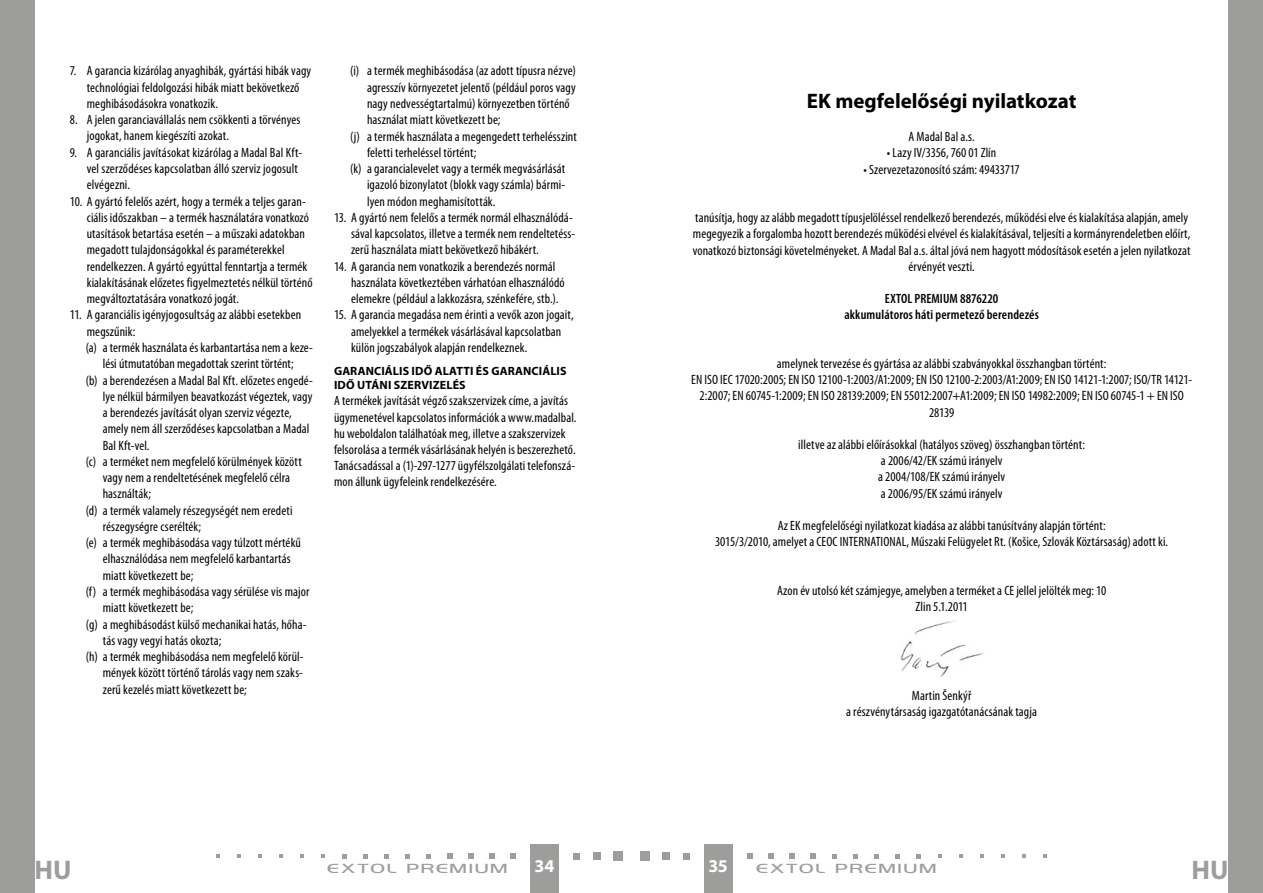
<style>
.page{position:relative;width:1263px;height:893px;background:#fff}
.page>*{position:absolute;margin:0;border:0;box-sizing:border-box;transform-origin:0 0}
.t1{font:700 27px "Myriad Pro";color:#9d9d9c}
.t2{font:700 21px "Myriad Pro";letter-spacing:-.005em;color:#000}
.t3{font:700 18px "Myriad Pro";color:#fff}
.t4{font:condensed 13.5px/16.2px "Myriad Pro";letter-spacing:.005em;color:#000}
.t5{font:600 condensed 13.5px/16.2px "Myriad Pro";letter-spacing:.01em;color:#000;text-align:center}
.t6{font:700 12px/14.4px "Myriad Pro";letter-spacing:.01em;color:#000}
.t7{font:12px "Highland Gothic Light Medium CE";letter-spacing:.115em;color:#9d9d9c;scale:1.5 1}
</style>
<div class="page">
<div style="left:530px;top:844px;width:28px;height:49px;background:#9d9d9c"></div>
<div style="left:614px;top:851px;width:9px;height:10px;background:#9d9d9c"></div>
<div style="left:593px;top:852px;width:8px;height:8px;background:#9d9d9c"></div>
<svg style="left:573px;top:853px;width:6px;height:6px"></svg>
<svg style="left:510px;top:853px;width:6px;height:6px"></svg>
<svg style="left:489px;top:853px;width:5px;height:6px"></svg>
<svg style="left:468px;top:853px;width:5px;height:6px"></svg>
<svg style="left:447px;top:853px;width:5px;height:6px"></svg>
<svg style="left:426px;top:854px;width:5px;height:4px"></svg>
<svg style="left:405px;top:854px;width:5px;height:4px"></svg>
<svg style="left:384px;top:854px;width:5px;height:4px"></svg>
<svg style="left:363px;top:854px;width:5px;height:4px"></svg>
<svg style="left:342px;top:854px;width:5px;height:4px"></svg>
<svg style="left:321px;top:854px;width:4px;height:4px"></svg>
<svg style="left:300px;top:854px;width:4px;height:4px"></svg>
<svg style="left:279px;top:854px;width:4px;height:4px"></svg>
<svg style="left:258px;top:854px;width:4px;height:4px"></svg>
<svg style="left:237px;top:854px;width:4px;height:4px"></svg>
<svg style="left:216px;top:854px;width:4px;height:4px"></svg>
<div style="left:704px;top:844px;width:29px;height:49px;background:#9d9d9c"></div>
<div style="left:640px;top:851px;width:9px;height:10px;background:#9d9d9c"></div>
<div style="left:662px;top:852px;width:8px;height:8px;background:#9d9d9c"></div>
<div style="left:683px;top:853px;width:7px;height:6px;background:#9d9d9c"></div>
<svg style="left:747px;top:853px;width:6px;height:6px"></svg>
<svg style="left:768px;top:853px;width:6px;height:6px"></svg>
<svg style="left:789px;top:853px;width:6px;height:6px"></svg>
<svg style="left:811px;top:853px;width:5px;height:6px"></svg>
<svg style="left:832px;top:854px;width:5px;height:4px"></svg>
<svg style="left:853px;top:854px;width:5px;height:4px"></svg>
<svg style="left:874px;top:854px;width:5px;height:4px"></svg>
<svg style="left:895px;top:854px;width:5px;height:4px"></svg>
<svg style="left:916px;top:854px;width:5px;height:4px"></svg>
<svg style="left:938px;top:854px;width:4px;height:4px"></svg>
<svg style="left:959px;top:854px;width:4px;height:4px"></svg>
<svg style="left:980px;top:854px;width:4px;height:4px"></svg>
<svg style="left:1001px;top:854px;width:4px;height:4px"></svg>
<svg style="left:1022px;top:854px;width:4px;height:4px"></svg>
<svg style="left:1043px;top:854px;width:4px;height:4px"></svg>
<img style="left:900px;top:621px;width:83px;height:56px">
<div style="left:0;top:0;width:34px;height:893px;background:#9d9d9c"></div>
<div style="left:1229px;top:0;width:34px;height:893px;background:#9d9d9c"></div>
<p class="t4" style="left:87px;top:63px;width:226px;text-indent:-17px">7. A garancia kizárólag anyaghibák, gyártási hibák vagy technológiai feldolgozási hibák miatt bekövetkező meghibásodásokra vonatkozik.</p>
<p class="t4" style="left:87px;top:111px;width:215px;text-indent:-17px">8. A jelen garanciavállalás nem csökkenti a törvényes jogokat, hanem kiegészíti azokat.</p>
<p class="t4" style="left:87px;top:144px;width:217px;text-indent:-17px">9. A garanciális javításokat kizárólag a Madal Bal Kft&shy;vel szerződéses kapcsolatban álló szerviz jogosult elvégezni.</p>
<p class="t4" style="left:87px;top:193px;width:227px;text-indent:-17px">10. A gyártó felelős azért, hogy a termék a teljes garan&shy;ciális időszakban – a termék használatára vonatkozó utasítások betartása esetén – a műszaki adatokban megadott tulajdonságokkal és paraméterekkel rendelkezzen. A gyártó egyúttal fenntartja a termék kialakításának előzetes figyelmeztetés nélkül történő megváltoztatására vonatkozó jogát.</p>
<p class="t4" style="left:70px;top:307px;width:233px">11. A garanciális igényjogosultság az alábbi esetekben</p>
<p class="t4" style="left:87px;top:323px;width:50px">megszűnik:</p>
<p class="t4" style="left:86px;top:339px;width:229px">(a) a termék használata és karbantartása nem a keze-</p>
<p class="t4" style="left:103px;top:355px;width:192px">lési útmutatóban megadottak szerint történt;</p>
<p class="t4" style="left:86px;top:372px;width:229px">(b) a berendezésen a Madal Bal Kft. előzetes engedé-</p>
<p class="t4" style="left:103px;top:388px;width:211px">lye nélkül bármilyen beavatkozást végeztek, vagy</p>
<p class="t4" style="left:103px;top:404px;width:190px">a berendezés javítását olyan szerviz végezte,</p>
<p class="t4" style="left:103px;top:421px;width:208px">amely nem áll szerződéses kapcsolatban a Madal</p>
<p class="t4" style="left:103px;top:437px;width:48px">Bal Kft-vel.</p>
<p class="t4" style="left:86px;top:453px;width:217px">(c) a terméket nem megfelelő körülmények között</p>
<p class="t4" style="left:103px;top:469px;width:189px">vagy nem a rendeltetésének megfelelő célra</p>
<p class="t4" style="left:103px;top:486px;width:50px">használták;</p>
<p class="t4" style="left:86px;top:502px;width:208px">(d) a termék valamely részegységét nem eredeti</p>
<p class="t4" style="left:103px;top:518px;width:100px">részegységre cserélték;</p>
<p class="t4" style="left:86px;top:534px;width:217px">(e) a termék meghibásodása vagy túlzott mértékű</p>
<p class="t4" style="left:103px;top:551px;width:189px">elhasználódása nem megfelelő karbantartás</p>
<p class="t4" style="left:103px;top:567px;width:92px">miatt következett be;</p>
<p class="t4" style="left:86px;top:583px;width:225px">(f) a termék meghibásodása vagy sérülése vis major</p>
<p class="t4" style="left:103px;top:600px;width:92px">miatt következett be;</p>
<p class="t4" style="left:86px;top:616px;width:222px">(g) a meghibásodást külső mechanikai hatás, hőha-</p>
<p class="t4" style="left:103px;top:632px;width:120px">tás vagy vegyi hatás okozta;</p>
<p class="t4" style="left:86px;top:648px;width:219px">(h) a termék meghibásodása nem megfelelő körül-</p>
<p class="t4" style="left:103px;top:665px;width:202px">mények között történő tárolás vagy nem szaks-</p>
<p class="t4" style="left:103px;top:681px;width:146px">zerű kezelés miatt következett be;</p>
<p class="t4" style="left:350px;top:63px;width:227px">(i) a termék meghibásodása (az adott típusra nézve)</p>
<p class="t4" style="left:367px;top:79px;width:210px">agresszív környezetet jelentő (például poros vagy</p>
<p class="t4" style="left:367px;top:95px;width:204px">nagy nedvességtartalmú) környezetben történő</p>
<p class="t4" style="left:367px;top:111px;width:135px">használat miatt következett be;</p>
<p class="t4" style="left:350px;top:128px;width:228px">(j) a termék használata a megengedett terhelésszint</p>
<p class="t4" style="left:367px;top:144px;width:111px">feletti terheléssel történt;</p>
<p class="t4" style="left:350px;top:160px;width:217px">(k) a garancialevelet vagy a termék megvásárlását</p>
<p class="t4" style="left:367px;top:177px;width:200px">igazoló bizonylatot (blokk vagy számla) bármi-</p>
<p class="t4" style="left:367px;top:193px;width:130px">lyen módon meghamisították.</p>
<p class="t4" style="left:351px;top:209px;width:226px;text-indent:-17px">13. A gyártó nem felelős a termék normál elhasználódá&shy;sával kapcsolatos, illetve a termék nem rendeltetéss&shy;zerű használata miatt bekövetkező hibákért.</p>
<p class="t4" style="left:351px;top:258px;width:215px;text-indent:-17px">14. A garancia nem vonatkozik a berendezés normál használata következtében várhatóan elhasználódó elemekre (például a lakkozásra, szénkefére, stb.).</p>
<p class="t4" style="left:351px;top:307px;width:224px;text-indent:-17px">15. A garancia megadása nem érinti a vevők azon jogait, amelyekkel a termékek vásárlásával kapcsolatban külön jogszabályok alapján rendelkeznek.</p>
<p class="t6" style="left:334px;top:363px;width:234px">GARANCIÁLIS IDŐ ALATTI ÉS GARANCIÁLIS<br>IDŐ UTÁN I SZERVIZELÉS</p>
<p class="t4" style="left:334px;top:393px;width:244px">A termékek javítását végző szakszervizek címe, a javítás ügymenetével kapcsolatos információk a www.madalbal. hu weboldalon találhatóak meg, illetve a szakszervizek felsorolása a termék vásárlásának helyén is beszerezhető.<br>Tanácsadással a (1)-297-1277 ügyfélszolgálati telefonszá&shy;mon állunk ügyfeleink rendelkezésére.</p>
<h2 class="t2" style="left:807px;top:88px;width:271px">EK megfelelőségi nyilatkozat</h2>
<p class="t4" style="left:908px;top:129px;width:68px">A Madal Bal a.s.</p>
<p class="t4" style="left:887px;top:145px;width:111px">• Lazy IV/3356, 760 01 Zlín</p>
<p class="t4" style="left:863px;top:161px;width:158px">• Szervezetazonosító szám: 49433717</p>
<p class="t4" style="left:693px;top:210px;width:499px;text-align:center">tanúsítja, hogy az alább megadott típusjelöléssel rendelkező berendezés, működési elve és kialakítása alapján, amely megegyezik a forgalomba hozott berendezés működési elvével és kialakításával, teljesíti a kormányrendeletben előírt, vonatkozó biztonsági követelményeket. A Madal Bal a.s. által jóvá nem hagyott módosítások esetén a jelen nyilatkozat érvényét veszti.</p>
<p class="t5" style="left:844px;top:291px;width:196px">Extol Premium 8876220<br>akkumulátoros háti permetező berendezés</p>
<p class="t4" style="left:691px;top:355px;width:502px;text-align:center">amelynek tervezése és gyártása az alábbi szabványokkal összhangban történt:<br>EN ISO IEC 17020:2005; EN ISO 12100-1:2003/A1:2009; EN ISO 12100-2:2003/A1:2009; EN ISO 14121-1:2007; ISO/TR 14121- 2:2007; EN 60745-1:2009; EN ISO 28139:2009; EN 55012:2007+A1:2009; EN ISO 14982:2009; EN ISO 60745-1 + EN ISO 28139</p>
<p class="t4" style="left:798px;top:436px;width:288px;text-align:center">illetve az alábbi előírásokkal (hatályos szöveg) összhangban történt: a 2006/42/EK számú irányelv<br>a 2004/108/EK számú irányelv<br>a 2006/95/EK számú irányelv</p>
<p class="t4" style="left:715px;top:517px;width:455px;text-align:center">Az EK megfelelőségi nyilatkozat kiadása az alábbi tanúsítvány alapján történt:<br>3015/3/2010, amelyet a CEOC INTERNATIONAL, Műszaki Felügyelet Rt. (Košice, Szlovák Köztársaság) adott ki.</p>
<p class="t4" style="left:777px;top:582px;width:331px;text-align:center">Azon év utolsó két számjegye, amelyben a terméket a CE jellel jelölték meg: 10<br>Zlin 5.1.2011</p>
<p class="t4" style="left:846px;top:687px;width:192px;text-align:center">Martin Šenkýř<br>a részvénytársaság igazgatótanácsának tagja</p>
<p class="t7" style="left:327px;top:861px;width:122px">EXTOL PREMIUM</p>
<h3 class="t3" style="left:534px;top:855px;width:21px">34</h3>
<h3 class="t3" style="left:708px;top:855px;width:21px">35</h3>
<p class="t7" style="left:756px;top:861px;width:122px">EXTOL PREMIUM</p>
<h1 class="t1" style="left:35px;top:852px;width:38px">HU</h1>
<h1 class="t1" style="left:1191px;top:852px;width:38px">HU</h1>
</div>
